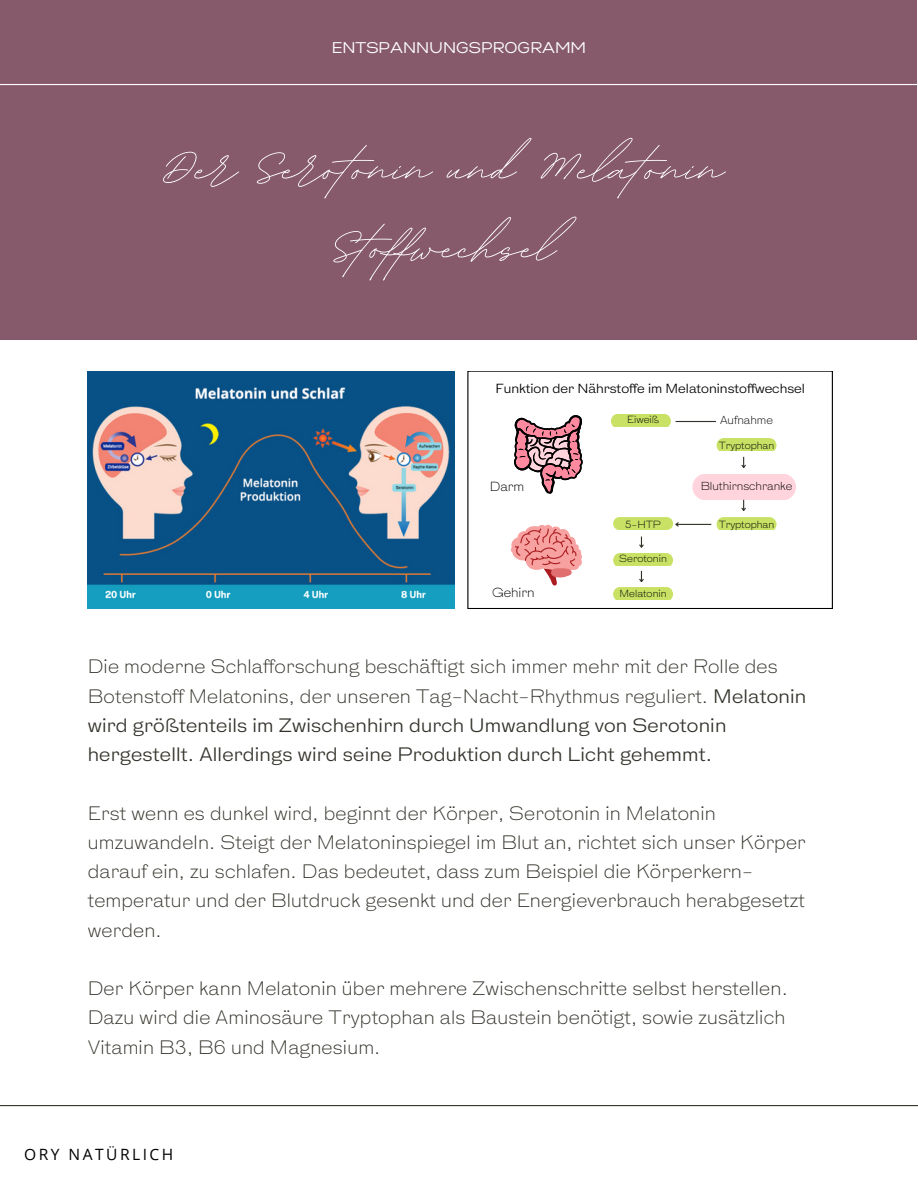
<style>
.page{position:relative;width:918px;height:1188px;background:#fff}
.page>*{position:absolute;margin:0;border:0;box-sizing:border-box;transform-origin:0 0}
.t1{font:79.05px/78.8px "BD Script";color:#fefefe;text-align:center}
.t2{font:300 18.3px/29.2px "HK Gothic";letter-spacing:.01em;color:#34322b}
.t3{font:18.3px/29.2px "HK Gothic";letter-spacing:.01em;color:#34322b}
.t4{font:15.6px "Open Sans";letter-spacing:.16em;color:#000}
.t5{font:15.45px "Gabriel Sans";color:#fefefe}
.t6{font:12.45px "HK Gothic";color:#000}
.t7{font:300 12.45px "HK Gothic";color:#000}
.t8{font:300 10.95px "HK Gothic";color:#000}
.t9{font:300 9.75px "HK Gothic";color:#000}
.s1{font-weight:300}
</style>
<div class="page">
<hr style="left:0;top:1105px;width:918px;height:1px;background:#34322b">
<div style="left:0;top:0;width:917px;height:340px;background:#865a6a"></div>
<hr style="left:0;top:84px;width:918px;height:1px;background:#fefefe">
<img style="left:88px;top:371px;width:367px;height:238px">
<div style="left:468px;top:371px;width:364px;height:238px;border:1px solid #000"></div>
<svg style="left:611px;top:414px;width:60px;height:13px"></svg>
<svg style="left:514px;top:415px;width:69px;height:79px"></svg>
<svg style="left:510px;top:524px;width:72px;height:62px"></svg>
<svg style="left:717px;top:438px;width:60px;height:13px"></svg>
<div style="left:692px;top:474px;width:104px;height:26px;background:#ffd4dd;border-radius:13px"></div>
<hr style="left:676px;top:421px;width:40px;height:1px;background:#34322b">
<hr style="left:676px;top:524px;width:35px;height:1px;background:#34322b">
<svg style="left:613px;top:517px;width:67px;height:13px"></svg>
<svg style="left:741px;top:457px;width:5px;height:11px"></svg>
<svg style="left:717px;top:500px;width:60px;height:30px"></svg>
<svg style="left:613px;top:537px;width:60px;height:63px"></svg>
<p class="t5" style="left:332px;top:41px;width:256px">ENTSPANNUNGSPROGRAMM</p>
<h1 class="t1" style="left:163px;top:124px;width:563px">Der Serotonin und Melatonin<br>Stof wechsel</h1>
<p class="t6" style="left:496px;top:382px;width:311px">Funktion der Nährstoffe im Melatoninstoffwechsel</p>
<p class="t7" style="left:490px;top:480px;width:36px">Darm</p>
<p class="t7" style="left:492px;top:586px;width:44px">Gehirn</p>
<p class="t9" style="left:627px;top:414px;width:33px">Eiweiß</p>
<p class="t9" style="left:625px;top:520px;width:37px">5-HTP</p>
<p class="t9" style="left:619px;top:553px;width:49px">Serotonin</p>
<p class="t9" style="left:620px;top:588px;width:48px">Melatonin</p>
<p class="t8" style="left:720px;top:414px;width:54px">Aufnahme</p>
<p class="t9" style="left:719px;top:440px;width:57px">Tryptophan</p>
<p class="t8" style="left:701px;top:480px;width:93px">Bluthirnschranke</p>
<p class="t9" style="left:719px;top:520px;width:57px">Tryptophan</p>
<p class="t3" style="left:88px;top:653px;width:720px"><span class="s1">Die moderne Schlafforschung beschäftigt sich immer mehr mit der Rolle des Botenstoff Melatonins, der unseren Tag-Nacht-Rhythmus reguliert.</span> Melatonin wird größtenteils im Zwischenhirn durch Umwandlung von Serotonin hergestellt. Allerdings wird seine Produktion durch Licht gehemmt.</p>
<p class="t2" style="left:88px;top:800px;width:719px">Erst wenn es dunkel wird, beginnt der Körper, Serotonin in Melatonin umzuwandeln. Steigt der Melatoninspiegel im Blut an, richtet sich unser Körper darauf ein, zu schlafen. Das bedeutet, dass zum Beispiel die Körperkern&shy;temperatur und der Blutdruck gesenkt und der Energieverbrauch herabgesetzt werden.</p>
<p class="t2" style="left:88px;top:975px;width:702px">Der Körper kann Melatonin über mehrere Zwischenschritte selbst herstellen.<br>Dazu wird die Aminosäure Tryptophan als Baustein benötigt, sowie zusätzlich<br>Vitamin B3, B6 und Magnesium.</p>
<p class="t4" style="left:24px;top:1143px;width:151px">ORY NATÜRLICH</p>
</div>
